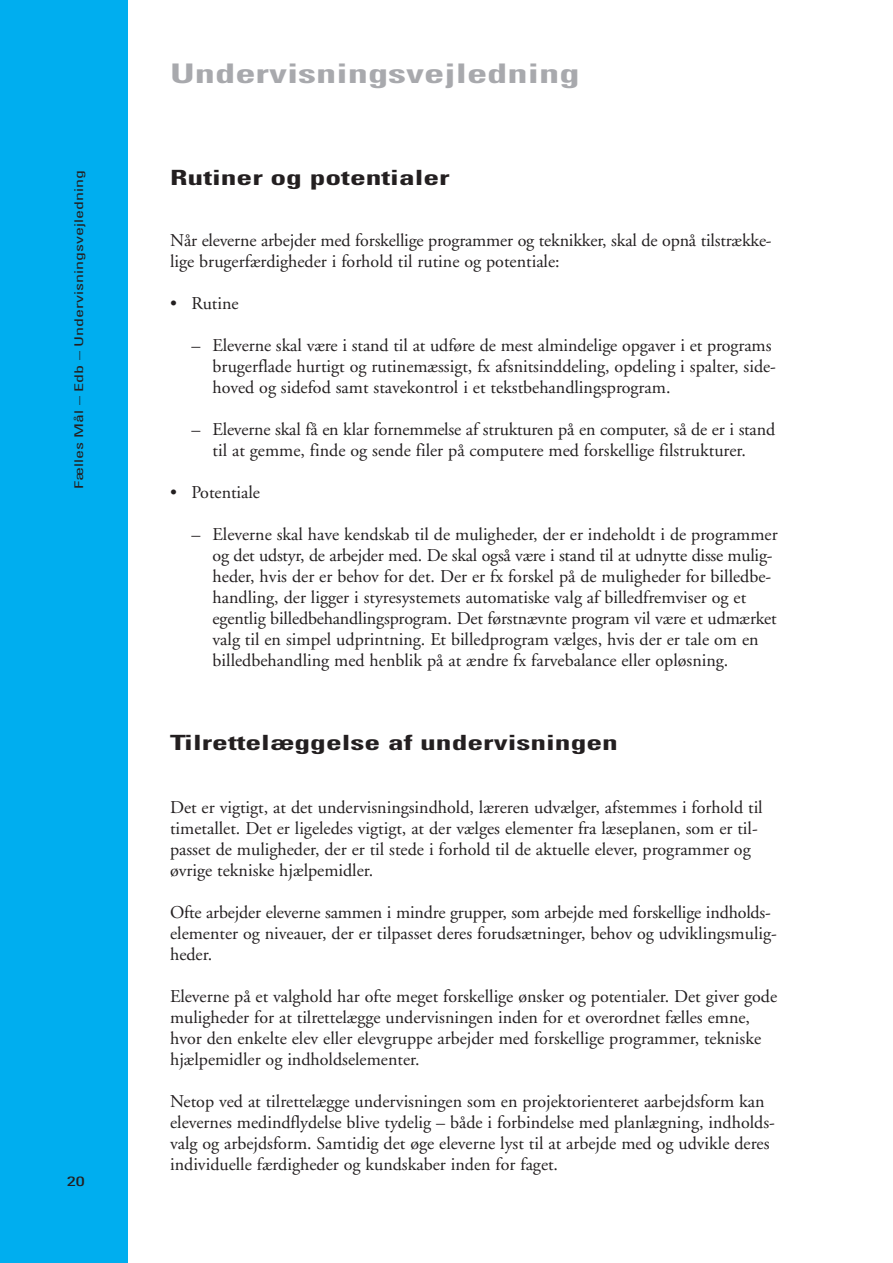
<style>
.page{position:relative;width:893px;height:1263px;background:#fff}
.page>*{position:absolute;margin:0;border:0;box-sizing:border-box;transform-origin:0 0}
.t1{font:700 condensed 27px "Univers";color:#a8a9ad;scale:1.5 1}
.t2{font:700 condensed 21px "Univers";color:#231f20;scale:1.5 1}
.t3{font:18px/21px "Adobe Garamond";color:#231f20}
.t4{font:condensed 13.5px "Univers";color:#231f20;scale:1.5 1}
.t5{font:condensed 12px "Univers";color:#231f20;scale:1.5 1}
</style>
<div class="page">
<div style="left:0;top:0;width:128px;height:1263px;background:#00aeef"></div>
<p class="t5" style="left:74px;top:489px;width:214px;rotate:-90deg">Fælles Mål – Edb – Undervisningsvejledning</p>
<p class="t4" style="left:67px;top:1176px;width:13px">20</p>
<h1 class="t1" style="left:170px;top:64px;width:274px">Undervisningsvejledning</h1>
<p class="t2" style="left:170px;top:170px;width:188px">Rutiner og potentialer</p>
<p class="t3" style="left:170px;top:232px;width:603px">Når eleverne arbejder med forskellige programmer og teknikker, skal de opnå tilstrække&shy;lige brugerfærdigheder i forhold til rutine og potentiale:</p>
<p class="t3" style="left:170px;top:295px;width:70px">• Rutine</p>
<p class="t3" style="left:213px;top:337px;width:565px;text-indent:-21px">– Eleverne skal være i stand til at udføre de mest almindelige opgaver i et programs brugerflade hurtigt og rutinemæssigt, fx afsnitsinddeling, opdeling i spalter, side&shy;hoved og sidefod samt stavekontrol i et tekstbehandlingsprogram.</p>
<p class="t3" style="left:191px;top:421px;width:585px;text-align:center">– Eleverne skal få en klar fornemmelse af strukturen på en computer, så de er i stand til at gemme, finde og sende filer på computere med forskellige filstrukturer.</p>
<p class="t3" style="left:170px;top:484px;width:92px">• Potentiale</p>
<p class="t3" style="left:213px;top:526px;width:567px;text-indent:-21px">– Eleverne skal have kendskab til de muligheder, der er indeholdt i de programmer og det udstyr, de arbejder med. De skal også være i stand til at udnytte disse mulig&shy;heder, hvis der er behov for det. Der er fx forskel på de muligheder for billedbe&shy;handling, der ligger i styresystemets automatiske valg af billedfremviser og et egentlig billedbehandlingsprogram. Det førstnævnte program vil være et udmærket valg til en simpel udprintning. Et billedprogram vælges, hvis der er tale om en billedbehandling med henblik på at ændre fx farvebalance eller opløsning.</p>
<p class="t2" style="left:170px;top:735px;width:300px">Tilrettelæggelse af undervisningen</p>
<p class="t3" style="left:170px;top:799px;width:594px">Det er vigtigt, at det undervisningsindhold, læreren udvælger, afstemmes i forhold til timetallet. Det er ligeledes vigtigt, at der vælges elementer fra læseplanen, som er til&shy;passet de muligheder, der er til stede i forhold til de aktuelle elever, programmer og øvrige tekniske hjælpemidler.</p>
<p class="t3" style="left:170px;top:904px;width:608px">Ofte arbejder eleverne sammen i mindre grupper, som arbejde med forskellige indholds&shy;elementer og niveauer, der er tilpasset deres forudsætninger, behov og udviklingsmulig&shy;heder.</p>
<p class="t3" style="left:170px;top:988px;width:609px">Eleverne på et valghold har ofte meget forskellige ønsker og potentialer. Det giver gode muligheder for at tilrettelægge undervisningen inden for et overordnet fælles emne, hvor den enkelte elev eller elevgruppe arbejder med forskellige programmer, tekniske hjælpemidler og indholdselementer.</p>
<p class="t3" style="left:170px;top:1093px;width:606px">Netop ved at tilrettelægge undervisningen som en projektorienteret aarbejdsform kan elevernes medindflydelse blive tydelig – både i forbindelse med planlægning, indholds&shy;valg og arbejdsform. Samtidig det øge eleverne lyst til at arbejde med og udvikle deres individuelle færdigheder og kundskaber inden for faget.</p>
</div>
